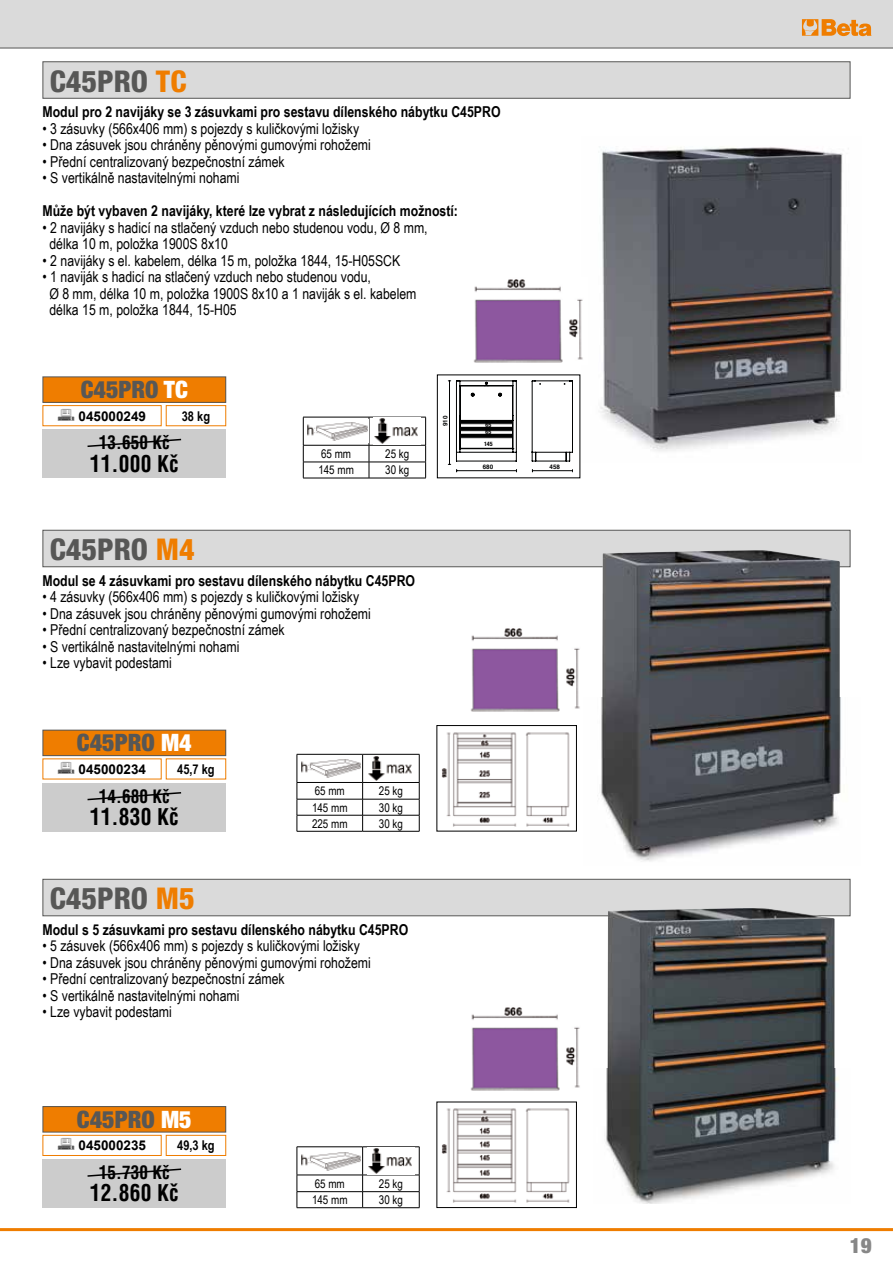
<style>
.page{position:relative;width:893px;height:1263px;background:#fff}
.page>*{position:absolute;margin:0;border:0;box-sizing:border-box;transform-origin:0 0}
.t1{font:800 condensed 30px "Helvetica Neue LT Std";color:#575756}
.t2{font:900 condensed 24px "Helvetica Neue LT Std";color:#575756}
.t3{font:700 condensed 22.5px "Helvetica LT Pro";letter-spacing:.01em;color:#000;scale:.95 1}
.t4{font:900 condensed 21px "Helvetica Neue LT Std";color:#878787}
.t5{font:700 condensed 18px "Helvetica LT Pro";letter-spacing:.01em;color:#000;scale:.95 1}
.t6{font:15px/16.5px "Arial Beta Narrow";color:#000}
.t7{font:700 15px "Arial Beta Narrow";color:#000}
.t8{font:700 13.5px "Arial Beta";color:#000}
.t9{font:700 13.5px "Arial Beta Narrow";color:#000}
.t10{font:12px "Arial Beta Narrow";color:#000}
.t11{font:700 6.3px "Helvetica LT Std";color:#010202}
.t12{font:700 condensed 6px "Helvetica Neue LT Std";color:#000}
.s1{color:#ef7d00}
.s2{color:#fff}
</style>
<div class="page">
<div style="left:0;top:0;width:893px;height:48px;background:#dadada"></div>
<hr style="left:0;top:1228px;width:893px;height:3px;background:#ef7d00">
<div style="left:43px;top:61px;width:807px;height:38px;background:#dadada;border:1px solid #575756"></div>
<div style="left:43px;top:405px;width:119px;height:21px;border:1px solid #ef7d00"></div>
<div style="left:166px;top:405px;width:60px;height:21px;border:1px solid #ef7d00"></div>
<div style="left:43px;top:377px;width:183px;height:25px;background:#ef7d00"></div>
<div style="left:43px;top:376px;width:183px;height:27px;border:1px solid #575756"></div>
<div style="left:43px;top:530px;width:807px;height:37px;background:#dadada;border:1px solid #575756"></div>
<div style="left:43px;top:730px;width:183px;height:26px;background:#ef7d00"></div>
<div style="left:43px;top:730px;width:183px;height:26px;border:1px solid #575756"></div>
<div style="left:43px;top:879px;width:807px;height:37px;background:#dadada;border:1px solid #575756"></div>
<div style="left:43px;top:1135px;width:119px;height:21px;border:1px solid #ef7d00"></div>
<div style="left:166px;top:1135px;width:60px;height:21px;border:1px solid #ef7d00"></div>
<div style="left:43px;top:1106px;width:183px;height:26px;background:#ef7d00"></div>
<div style="left:43px;top:1106px;width:183px;height:26px;border:1px solid #575756"></div>
<img style="left:600px;top:147px;width:243px;height:304px">
<img style="left:473px;top:279px;width:110px;height:84px">
<svg style="left:448px;top:381px;width:125px;height:91px"></svg>
<hr style="left:303px;top:417px;width:66px;height:1px;background:#000">
<hr style="left:369px;top:417px;width:57px;height:1px;background:#000">
<hr style="left:303px;top:445px;width:66px;height:1px;background:#000">
<hr style="left:369px;top:445px;width:57px;height:1px;background:#000">
<hr style="left:303px;top:462px;width:66px;height:1px;background:#000">
<svg style="left:303px;top:417px;width:1px;height:61px"></svg>
<hr style="left:369px;top:462px;width:57px;height:1px;background:#000">
<svg style="left:369px;top:417px;width:1px;height:61px"></svg>
<svg style="left:425px;top:417px;width:1px;height:61px"></svg>
<hr style="left:303px;top:478px;width:66px;height:1px;background:#000">
<hr style="left:369px;top:478px;width:57px;height:1px;background:#000">
<img style="left:307px;top:422px;width:61px;height:19px">
<img style="left:374px;top:418px;width:44px;height:26px">
<hr style="left:297px;top:754px;width:66px;height:1px;background:#000">
<hr style="left:363px;top:754px;width:56px;height:1px;background:#000">
<hr style="left:297px;top:782px;width:66px;height:1px;background:#000">
<hr style="left:363px;top:782px;width:56px;height:1px;background:#000">
<hr style="left:297px;top:799px;width:66px;height:1px;background:#000">
<hr style="left:363px;top:799px;width:56px;height:1px;background:#000">
<hr style="left:297px;top:815px;width:66px;height:1px;background:#000">
<svg style="left:297px;top:754px;width:1px;height:77px"></svg>
<hr style="left:363px;top:815px;width:56px;height:1px;background:#000">
<svg style="left:362px;top:754px;width:1px;height:77px"></svg>
<svg style="left:419px;top:754px;width:1px;height:77px"></svg>
<hr style="left:297px;top:831px;width:66px;height:1px;background:#000">
<hr style="left:363px;top:831px;width:56px;height:1px;background:#000">
<img style="left:301px;top:759px;width:60px;height:19px">
<img style="left:368px;top:756px;width:44px;height:25px">
<hr style="left:297px;top:1146px;width:66px;height:1px;background:#000">
<hr style="left:363px;top:1146px;width:56px;height:1px;background:#000">
<hr style="left:297px;top:1175px;width:66px;height:1px;background:#000">
<hr style="left:363px;top:1175px;width:56px;height:1px;background:#000">
<hr style="left:297px;top:1191px;width:66px;height:1px;background:#000">
<svg style="left:297px;top:1147px;width:1px;height:60px"></svg>
<hr style="left:363px;top:1191px;width:56px;height:1px;background:#000">
<svg style="left:362px;top:1147px;width:1px;height:60px"></svg>
<svg style="left:419px;top:1147px;width:1px;height:60px"></svg>
<hr style="left:297px;top:1207px;width:66px;height:1px;background:#000">
<hr style="left:363px;top:1207px;width:56px;height:1px;background:#000">
<img style="left:301px;top:1152px;width:60px;height:19px">
<img style="left:368px;top:1148px;width:44px;height:26px">
<img style="left:470px;top:628px;width:110px;height:84px">
<img style="left:441px;top:732px;width:129px;height:95px">
<div style="left:436px;top:725px;width:141px;height:106px;border:1px solid #000"></div>
<img style="left:470px;top:1007px;width:110px;height:84px">
<img style="left:441px;top:1108px;width:129px;height:95px">
<div style="left:436px;top:1101px;width:141px;height:107px;border:1px solid #000"></div>
<img style="left:601px;top:697px;width:240px;height:164px">
<img style="left:602px;top:550px;width:238px;height:304px">
<img style="left:605px;top:1068px;width:234px;height:135px">
<img style="left:608px;top:908px;width:226px;height:290px">
<div style="left:43px;top:429px;width:183px;height:49px;background:#ccc"></div>
<svg style="left:87px;top:438px;width:95px;height:9px"></svg>
<div style="left:43px;top:782px;width:183px;height:49px;background:#ccc"></div>
<svg style="left:87px;top:792px;width:95px;height:9px"></svg>
<div style="left:43px;top:1159px;width:183px;height:49px;background:#ccc"></div>
<svg style="left:87px;top:1168px;width:95px;height:9px"></svg>
<h1 class="t1" style="left:50px;top:62px;width:138px">C45PRO <span class="s1">TC</span></h1>
<p class="t7" style="left:43px;top:101px;width:460px">Modul pro 2 navijáky se 3 zásuvkami pro sestavu dílenského nábytku C45PRO</p>
<p class="t6" style="left:43px;top:120px;width:318px">• 3 zásuvky (566x406 mm) s pojezdy s kuličkovými ložisky</p>
<p class="t6" style="left:43px;top:136px;width:330px">• Dna zásuvek jsou chráněny pěnovými gumovými rohožemi</p>
<p class="t6" style="left:43px;top:153px;width:244px">• Přední centralizovaný bezpečnostní zámek</p>
<p class="t6" style="left:43px;top:169px;width:199px">• S vertikálně nastavitelnými nohami</p>
<p class="t7" style="left:43px;top:200px;width:417px">Může být vybaven 2 navijáky, které lze vybrat z následujících možností:</p>
<p class="t6" style="left:49px;top:219px;width:380px;text-indent:-7px">• 2 navijáky s hadicí na stlačený vzduch nebo studenou vodu, Ø 8 mm, délka 10 m, položka 1900S 8x10</p>
<p class="t6" style="left:43px;top:252px;width:359px">• 2 navijáky s el. kabelem, délka 15 m, položka 1844, 15-H05SCK</p>
<p class="t6" style="left:49px;top:268px;width:369px;text-indent:-7px">• 1 naviják s hadicí na stlačený vzduch nebo studenou vodu,<br>Ø 8 mm, délka 10 m, položka 1900S 8x10 a 1 naviják s el. kabelem délka 15 m, položka 1844, 15-H05</p>
<h2 class="t2" style="left:81px;top:375px;width:109px">C45PRO <span class="s2">TC</span></h2>
<p class="t8" style="left:79px;top:407px;width:69px">045000249</p>
<p class="t9" style="left:182px;top:406px;width:30px">38 kg</p>
<p class="t5" style="left:99px;top:431px;width:76px">13.650 Kč</p>
<h3 class="t3" style="left:90px;top:448px;width:95px">11.000 Kč</h3>
<h1 class="t1" style="left:50px;top:531px;width:147px">C45PRO <span class="s1">M4</span></h1>
<p class="t10" style="left:321px;top:445px;width:32px">65 mm</p>
<p class="t10" style="left:385px;top:445px;width:26px">25 kg</p>
<p class="t10" style="left:318px;top:461px;width:37px">145 mm</p>
<p class="t10" style="left:385px;top:461px;width:26px">30 kg</p>
<p class="t7" style="left:43px;top:569px;width:374px">Modul se 4 zásuvkami pro sestavu dílenského nábytku C45PRO</p>
<p class="t6" style="left:43px;top:588px;width:318px">• 4 zásuvky (566x406 mm) s pojezdy s kuličkovými ložisky</p>
<p class="t6" style="left:43px;top:605px;width:330px">• Dna zásuvek jsou chráněny pěnovými gumovými rohožemi</p>
<p class="t6" style="left:43px;top:621px;width:244px">• Přední centralizovaný bezpečnostní zámek</p>
<p class="t6" style="left:43px;top:638px;width:199px">• S vertikálně nastavitelnými nohami</p>
<p class="t6" style="left:43px;top:654px;width:131px">• Lze vybavit podestami</p>
<h2 class="t2" style="left:77px;top:728px;width:116px">C45PRO <span class="s2">M4</span></h2>
<p class="t8" style="left:79px;top:760px;width:69px">045000234</p>
<p class="t9" style="left:177px;top:759px;width:39px">45,7 kg</p>
<p class="t5" style="left:99px;top:784px;width:76px">14.680 Kč</p>
<h3 class="t3" style="left:90px;top:802px;width:95px">11.830 Kč</h3>
<h1 class="t1" style="left:50px;top:880px;width:147px">C45PRO <span class="s1">M5</span></h1>
<p class="t10" style="left:315px;top:782px;width:32px">65 mm</p>
<p class="t10" style="left:379px;top:782px;width:26px">25 kg</p>
<p class="t10" style="left:312px;top:798px;width:37px">145 mm</p>
<p class="t10" style="left:379px;top:798px;width:26px">30 kg</p>
<p class="t10" style="left:312px;top:814px;width:37px">225 mm</p>
<p class="t10" style="left:379px;top:814px;width:26px">30 kg</p>
<p class="t7" style="left:43px;top:918px;width:367px">Modul s 5 zásuvkami pro sestavu dílenského nábytku C45PRO</p>
<p class="t6" style="left:43px;top:937px;width:319px">• 5 zásuvek (566x406 mm) s pojezdy s kuličkovými ložisky</p>
<p class="t6" style="left:43px;top:954px;width:330px">• Dna zásuvek jsou chráněny pěnovými gumovými rohožemi</p>
<p class="t6" style="left:43px;top:970px;width:244px">• Přední centralizovaný bezpečnostní zámek</p>
<p class="t6" style="left:43px;top:987px;width:199px">• S vertikálně nastavitelnými nohami</p>
<p class="t6" style="left:43px;top:1003px;width:131px">• Lze vybavit podestami</p>
<p class="t11" style="left:441px;top:426px;width:12px;rotate:-90deg">910</p>
<p class="t12" style="left:485px;top:421px;width:7px">65</p>
<p class="t12" style="left:484px;top:440px;width:10px">145</p>
<p class="t12" style="left:485px;top:428px;width:7px">65</p>
<p class="t11" style="left:483px;top:463px;width:12px">680</p>
<p class="t11" style="left:550px;top:463px;width:12px">458</p>
<h2 class="t2" style="left:77px;top:1104px;width:116px">C45PRO <span class="s2">M5</span></h2>
<p class="t8" style="left:79px;top:1137px;width:69px">045000235</p>
<p class="t9" style="left:177px;top:1135px;width:39px">49,3 kg</p>
<p class="t5" style="left:99px;top:1160px;width:76px">15.730 Kč</p>
<h3 class="t3" style="left:90px;top:1178px;width:95px">12.860 Kč</h3>
<p class="t10" style="left:315px;top:1175px;width:32px">65 mm</p>
<p class="t10" style="left:379px;top:1175px;width:26px">25 kg</p>
<p class="t10" style="left:312px;top:1191px;width:37px">145 mm</p>
<p class="t10" style="left:379px;top:1191px;width:26px">30 kg</p>
<h3 class="t4" style="left:850px;top:1233px;width:23px">19</h3>
</div>
